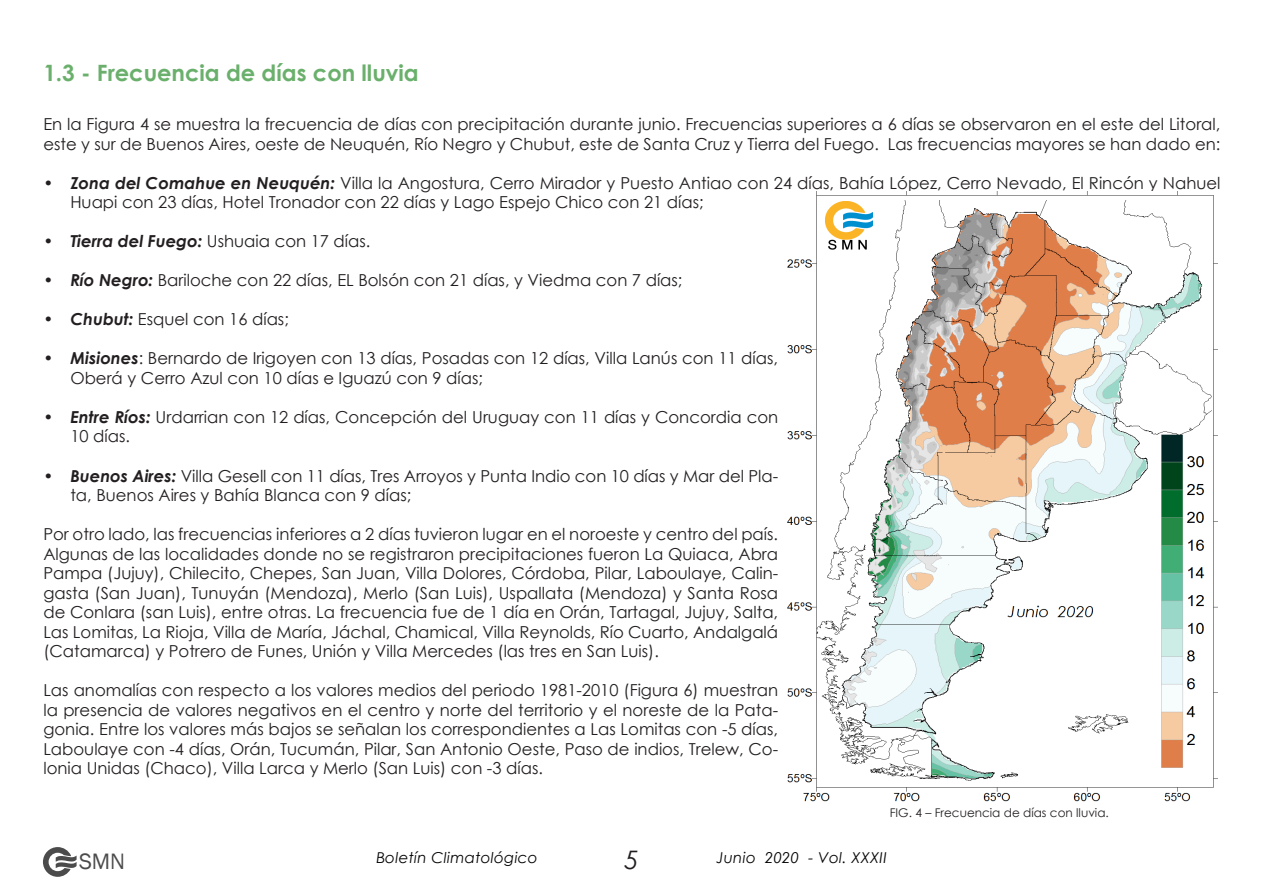
<style>
.page{position:relative;width:1263px;height:893px;background:#fff}
.page>*{position:absolute;margin:0;border:0;box-sizing:border-box;transform-origin:0 0}
.t1{font:italic 25.5px "Century Gothic";color:#231f20}
.t2{font:22.95px "Franklin Gothic";color:#4c4b4b}
.t3{font:700 22.5px "Century Gothic";color:#6ab06c}
.t4{font:16.5px/19.5px "Century Gothic";color:#231f20}
.t5{font:italic 15px "Century Gothic";letter-spacing:.02em;color:#040503}
.t6{font:12px "Century Gothic";color:#231f20}
.s1{font-weight:700;font-style:italic}
</style>
<div class="page">
<svg style="left:43px;top:847px;width:34px;height:30px"></svg>
<img style="left:788px;top:191px;width:429px;height:611px">
<img style="left:825px;top:201px;width:47px;height:53px">
<p class="t3" style="left:43px;top:55px;width:377px">1.3 - Frecuencia de días con lluvia</p>
<p class="t4" style="left:43px;top:114px;width:1178px">En la Figura 4 se muestra la frecuencia de días con precipitación durante junio. Frecuencias superiores a 6 días se observaron en el este del Litoral, este y sur de Buenos Aires, oeste de Neuquén, Río Negro y Chubut, este de Santa Cruz y Tierra del Fuego. Las frecuencias mayores se han dado en:</p>
<p class="t4" style="left:70px;top:173px;width:1151px;text-indent:-27px"><span class="s1">• Zona del Comahue en Neuquén:</span> Villa la Angostura, Cerro Mirador y Puesto Antiao con 24 días, Bahía López, Cerro Nevado, El Rincón y Nahuel<br>Huapi con 23 días, Hotel Tronador con 22 días y Lago Espejo Chico con 21 días;</p>
<p class="t4" style="left:43px;top:231px;width:329px"><span class="s1">• Tierra del Fuego:</span> Ushuaia con 17 días.</p>
<p class="t4" style="left:43px;top:270px;width:641px"><span class="s1">• Río Negro:</span> Bariloche con 22 días, EL Bolsón con 21 días, y Viedma con 7 días;</p>
<p class="t4" style="left:43px;top:309px;width:247px"><span class="s1">• Chubut:</span> Esquel con 16 días;</p>
<p class="t4" style="left:70px;top:348px;width:709px;text-indent:-27px"><span class="s1">• Misiones</span>: Bernardo de Irigoyen con 13 días, Posadas con 12 días, Villa Lanús con 11 días,<br>Oberá y Cerro Azul con 10 días e Iguazú con 9 días;</p>
<p class="t4" style="left:70px;top:407px;width:709px;text-indent:-27px"><span class="s1">• Entre Ríos:</span> Urdarrian con 12 días, Concepción del Uruguay con 11 días y Concordia con<br>10 días.</p>
<p class="t4" style="left:70px;top:465px;width:709px;text-indent:-27px"><span class="s1">• Buenos Aires:</span> Villa Gesell con 11 días, Tres Arroyos y Punta Indio con 10 días y Mar del Pla&shy;ta, Buenos Aires y Bahía Blanca con 9 días;</p>
<p class="t4" style="left:43px;top:524px;width:736px;text-align:justify">Por otro lado, las frecuencias inferiores a 2 días tuvieron lugar en el noroeste y centro del país.<br>Algunas de las localidades donde no se registraron precipitaciones fueron La Quiaca, Abra Pampa (Jujuy), Chilecito, Chepes, San Juan, Villa Dolores, Córdoba, Pilar, Laboulaye, Calin&shy;gasta (San Juan), Tunuyán (Mendoza), Merlo (San Luis), Uspallata (Mendoza) y Santa Rosa de Conlara (san Luis), entre otras. La frecuencia fue de 1 día en Orán, Tartagal, Jujuy, Salta, Las Lomitas, La Rioja, Villa de María, Jáchal, Chamical, Villa Reynolds, Río Cuarto, Andalgalá (Catamarca) y Potrero de Funes, Unión y Villa Mercedes (las tres en San Luis).</p>
<p class="t4" style="left:43px;top:680px;width:736px;text-align:justify">Las anomalías con respecto a los valores medios del periodo 1981-2010 (Figura 6) muestran la presencia de valores negativos en el centro y norte del territorio y el noreste de la Pata&shy;gonia. Entre los valores más bajos se señalan los correspondientes a Las Lomitas con -5 días, Laboulaye con -4 días, Orán, Tucumán, Pilar, San Antonio Oeste, Paso de indios, Trelew, Co&shy;lonia Unidas (Chaco), Villa Larca y Merlo (San Luis) con -3 días.</p>
<p class="t6" style="left:890px;top:804px;width:221px">FIG. 4 – Frecuencia de días con lluvia.</p>
<h1 class="t1" style="left:624px;top:842px;width:16px">5</h1>
<h2 class="t2" style="left:79px;top:848px;width:48px">SMN</h2>
<p class="t5" style="left:376px;top:847px;width:163px">Boletín Climatológico</p>
<p class="t5" style="left:716px;top:847px;width:172px">Junio 2020 - Vol. XXXII</p>
</div>
